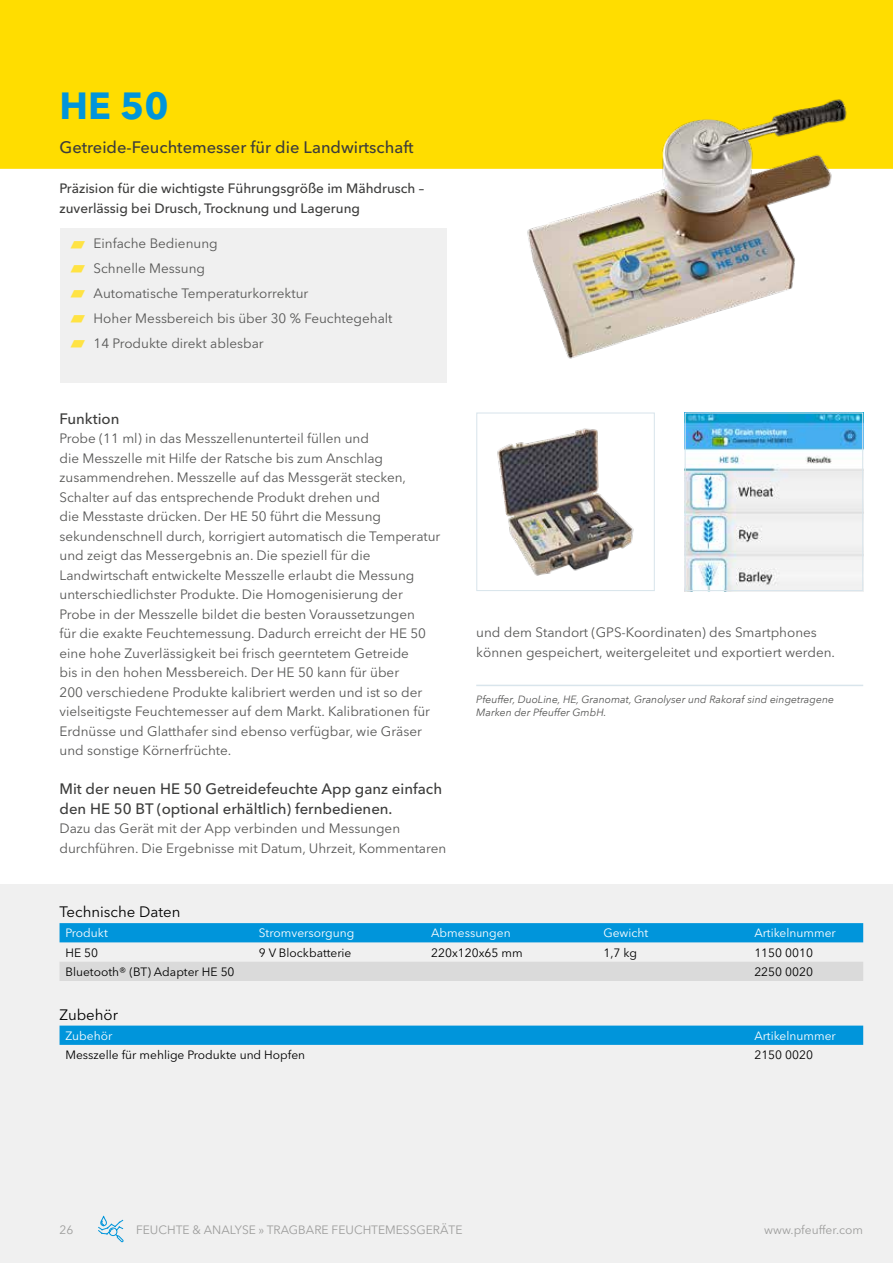
<style>
.page{position:relative;width:893px;height:1263px;background:#fff}
.page>*{position:absolute;margin:0;border:0;box-sizing:border-box;transform-origin:0 0}
.t1{font:700 37.5px "Avenir Next Cyr";color:#0095db}
.t2{font:36px "Arial Unicode MS";color:#ffe343;scale:.9 1}
.t3{font:500 16.5px "Avenir Next Cyr";color:#3c3c3b}
.t4{font:500 15px/19.5px "Avenir Next Cyr";color:#3c3c3b}
.t5{font:15px "Avenir Next Cyr";color:#000}
.t6{font:13.5px/19.5px "Avenir Next Cyr";color:#575756}
.t7{font:500 13.5px/19.5px "Avenir Next Cyr";color:#3c3c3b}
.t8{font:12px "Avenir Next Cyr";color:#000}
.t9{font:12px "Avenir Next Cyr";color:#fff}
.t10{font:12px "Avenir Next Cyr";color:#9d9d9c}
.t11{font:italic 10.5px/12.6px "Avenir Next";color:#575756}
</style>
<div class="page">
<div style="left:0;top:884px;width:893px;height:379px;background:#f0f0f0"></div>
<div style="left:0;top:0;width:893px;height:169px;background:#fd0"></div>
<div style="left:60px;top:228px;width:386px;height:155px;background:#f0f0f0"></div>
<svg style="left:98px;top:1215px;width:26px;height:27px"></svg>
<img style="left:491px;top:40px;width:387px;height:319px">
<img style="left:497px;top:428px;width:137px;height:148px">
<div style="left:476px;top:412px;width:179px;height:179px;border:1px solid #d9e5ec"></div>
<img style="left:687px;top:414px;width:174px;height:175px">
<div style="left:685px;top:412px;width:178px;height:179px;border:1px solid #d9e5ec"></div>
<hr style="left:476px;top:685px;width:387px;height:1px;background:#d9e5ec">
<div style="left:60px;top:923px;width:803px;height:19px;background:#0095db"></div>
<div style="left:60px;top:962px;width:803px;height:19px;background:#dadada"></div>
<svg style="left:60px;top:1025px;width:803px;height:20px;background:#0898db"></svg>
<h1 class="t1" style="left:60px;top:83px;width:111px">HE 50</h1>
<p class="t3" style="left:60px;top:137px;width:356px">Getreide-Feuchtemesser für die Landwirtschaft</p>
<p class="t7" style="left:60px;top:179px;width:366px">Präzision für die wichtigste Führungsgröße im Mähdrusch – zuverlässig bei Drusch, Trocknung und Lagerung</p>
<h2 class="t2" style="left:68px;top:219px;width:23px">▰</h2>
<p class="t6" style="left:94px;top:234px;width:126px">Einfache Bedienung</p>
<h2 class="t2" style="left:68px;top:244px;width:23px">▰</h2>
<p class="t6" style="left:94px;top:259px;width:113px">Schnelle Messung</p>
<h2 class="t2" style="left:68px;top:268px;width:23px">▰</h2>
<p class="t6" style="left:94px;top:284px;width:216px">Automatische Temperaturkorrektur</p>
<h2 class="t2" style="left:68px;top:293px;width:23px">▰</h2>
<p class="t6" style="left:94px;top:308px;width:301px">Hoher Messbereich bis über 30 % Feuchtegehalt</p>
<h2 class="t2" style="left:68px;top:318px;width:23px">▰</h2>
<p class="t6" style="left:94px;top:333px;width:172px">14 Produkte direkt ablesbar</p>
<p class="t4" style="left:60px;top:409px;width:61px">Funktion</p>
<p class="t6" style="left:60px;top:429px;width:382px">Probe (11 ml) in das Messzellenunterteil füllen und<br>die Messzelle mit Hilfe der Ratsche bis zum Anschlag zusammendrehen. Messzelle auf das Messgerät stecken, Schalter auf das entsprechende Produkt drehen und<br>die Messtaste drücken. Der HE 50 führt die Messung sekundenschnell durch, korrigiert automatisch die Temperatur und zeigt das Messergebnis an. Die speziell für die Landwirtschaft entwickelte Messzelle erlaubt die Messung unterschiedlichster Produkte. Die Homogenisierung der Probe in der Messzelle bildet die besten Voraussetzungen<br>für die exakte Feuchtemessung. Dadurch erreicht der HE 50 eine hohe Zuverlässigkeit bei frisch geerntetem Getreide<br>bis in den hohen Messbereich. Der HE 50 kann für über<br>200 verschiedene Produkte kalibriert werden und ist so der vielseitigste Feuchtemesser auf dem Markt. Kalibrationen für Erdnüsse und Glatthafer sind ebenso verfügbar, wie Gräser und sonstige Körnerfrüchte.</p>
<p class="t4" style="left:60px;top:779px;width:384px">Mit der neuen HE 50 Getreidefeuchte App ganz einfach den HE 50 BT (optional erhältlich) fernbedienen.</p>
<p class="t6" style="left:60px;top:819px;width:388px">Dazu das Gerät mit der App verbinden und Messungen durchführen. Die Ergebnisse mit Datum, Uhrzeit, Kommentaren</p>
<p class="t6" style="left:476px;top:623px;width:360px">und dem Standort (GPS-Koordinaten) des Smartphones können gespeichert, weitergeleitet und exportiert werden.</p>
<p class="t11" style="left:476px;top:693px;width:359px">Pfeuffer, DuoLine, HE, Granomat, Granolyser und Rakoraf sind eingetragene<br>Marken der Pfeuffer GmbH.</p>
<p class="t5" style="left:60px;top:903px;width:122px">Technische Daten</p>
<p class="t9" style="left:65px;top:926px;width:44px">Produkt</p>
<p class="t9" style="left:259px;top:926px;width:97px">Stromversorgung</p>
<p class="t9" style="left:431px;top:926px;width:81px">Abmessungen</p>
<p class="t9" style="left:603px;top:926px;width:46px">Gewicht</p>
<p class="t9" style="left:754px;top:926px;width:83px">Artikelnummer</p>
<p class="t8" style="left:65px;top:945px;width:34px">HE 50</p>
<p class="t8" style="left:259px;top:945px;width:94px">9 V Blockbatterie</p>
<p class="t8" style="left:431px;top:945px;width:93px">220x120x65 mm</p>
<p class="t8" style="left:603px;top:945px;width:35px">1,7 kg</p>
<p class="t8" style="left:754px;top:945px;width:60px">1150 0010</p>
<p class="t8" style="left:65px;top:964px;width:171px">Bluetooth® (BT) Adapter HE 50</p>
<p class="t8" style="left:754px;top:964px;width:60px">2250 0020</p>
<p class="t5" style="left:60px;top:1005px;width:60px">Zubehör</p>
<p class="t9" style="left:65px;top:1028px;width:48px">Zubehör</p>
<p class="t9" style="left:754px;top:1028px;width:83px">Artikelnummer</p>
<p class="t8" style="left:65px;top:1048px;width:241px">Messzelle für mehlige Produkte und Hopfen</p>
<p class="t8" style="left:754px;top:1048px;width:60px">2150 0020</p>
<p class="t10" style="left:136px;top:1222px;width:328px">FEUCHTE &amp; ANALYSE » TRAGBARE FEUCHTEMESSGERÄTE</p>
<p class="t10" style="left:60px;top:1222px;width:15px">26</p>
<p class="t10" style="left:764px;top:1222px;width:101px">www.pfeuffer.com</p>
</div>
